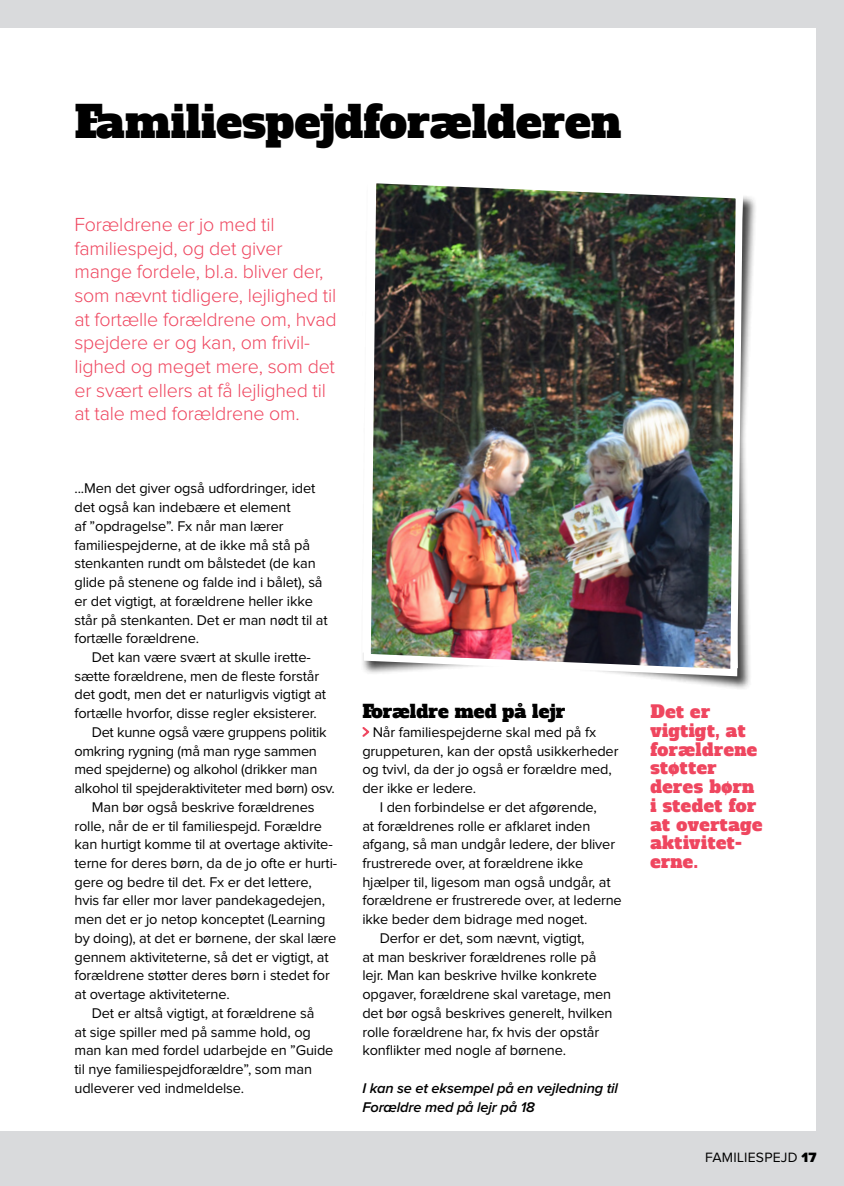
<style>
.page{position:relative;width:844px;height:1186px;background:#fff}
.page>*{position:absolute;margin:0;border:0;box-sizing:border-box;transform-origin:0 0}
.t1{font:43.75px "Alfa Slab One";letter-spacing:.005em;color:#000}
.t2{font:300 19.6px/23.6px "Proxima Nova";letter-spacing:-.01em;color:#ef465f}
.t3{font:18.2px "Alfa Slab One";letter-spacing:.01em;color:#000}
.t4{font:17.5px/18.7px "Alfa Slab One";letter-spacing:.03em;color:#ef465f}
.t5{font:14.53px/18.7px "Proxima Nova";letter-spacing:-.01em;color:#000}
.t6{font:italic 600 14.53px/18.7px "Proxima Nova";letter-spacing:-.01em;color:#000}
.t7{font:14px "Proxima Nova";letter-spacing:.015em;color:#000}
.s1{font-weight:900}
</style>
<div class="page">
<div style="left:816px;top:0;width:27px;height:1186px;background:#d9dadc"></div>
<div style="left:0;top:1131px;width:843px;height:55px;background:#d9dadc"></div>
<div style="left:0;top:0;width:843px;height:27px;background:#d9dadc"></div>
<div style="left:360px;top:179px;width:397px;height:512px;background:#000;opacity:.75"></div>
<img style="left:360px;top:179px;width:386px;height:501px">
<svg style="left:362px;top:727px;width:8px;height:10px"></svg>
<h1 class="t1" style="left:74px;top:93px;width:548px">Familiespejdforælderen</h1>
<p class="t2" style="left:74px;top:214px;width:264px">Forældrene er jo med til familiespejd, og det giver mange fordele, bl.a. bliver der, som nævnt tidligere, lejlighed til at fortælle forældrene om, hvad spejdere er og kan, om frivil&shy;lighed og meget mere, som det er svært ellers at få lejlighed til at tale med forældrene om.</p>
<p class="t5" style="left:74px;top:480px;width:255px">...Men det giver også udfordringer, idet det også kan indebære et element<br>af ”opdragelse”. Fx når man lærer familiespejderne, at de ikke må stå på stenkanten rundt om bålstedet (de kan glide på stenene og falde ind i bålet), så er det vigtigt, at forældrene heller ikke står på stenkanten. Det er man nødt til at fortælle forældrene.</p>
<p class="t5" style="left:92px;top:648px;width:220px">Det kan være svært at skulle irette-</p>
<p class="t5" style="left:74px;top:667px;width:246px">sætte forældrene, men de fleste forstår</p>
<p class="t5" style="left:74px;top:686px;width:253px">det godt, men det er naturligvis vigtigt at</p>
<p class="t5" style="left:74px;top:704px;width:244px">fortælle hvorfor, disse regler eksisterer.</p>
<p class="t5" style="left:92px;top:723px;width:236px">Det kunne også være gruppens politik</p>
<p class="t5" style="left:74px;top:742px;width:244px">omkring rygning (må man ryge sammen</p>
<p class="t5" style="left:74px;top:761px;width:244px">med spejderne) og alkohol (drikker man</p>
<p class="t5" style="left:74px;top:779px;width:262px">alkohol til spejderaktiviteter med børn) osv.</p>
<p class="t5" style="left:92px;top:798px;width:224px">Man bør også beskrive forældrenes</p>
<p class="t5" style="left:74px;top:817px;width:249px">rolle, når de er til familiespejd. Forældre</p>
<p class="t5" style="left:74px;top:835px;width:260px">kan hurtigt komme til at overtage aktivite-</p>
<p class="t5" style="left:74px;top:854px;width:264px">terne for deres børn, da de jo ofte er hurti-</p>
<p class="t5" style="left:74px;top:873px;width:239px">gere og bedre til det. Fx er det lettere,</p>
<p class="t5" style="left:74px;top:892px;width:252px">hvis far eller mor laver pandekagedejen,</p>
<p class="t5" style="left:74px;top:910px;width:252px">men det er jo netop konceptet (Learning</p>
<p class="t5" style="left:74px;top:929px;width:263px">by doing), at det er børnene, der skal lære</p>
<p class="t5" style="left:74px;top:948px;width:256px">gennem aktiviteterne, så det er vigtigt, at</p>
<p class="t5" style="left:74px;top:966px;width:257px">forældrene støtter deres børn i stedet for</p>
<p class="t5" style="left:74px;top:985px;width:157px">at overtage aktiviteterne.</p>
<p class="t5" style="left:92px;top:1004px;width:224px">Det er altså vigtigt, at forældrene så</p>
<p class="t5" style="left:74px;top:1023px;width:238px">at sige spiller med på samme hold, og</p>
<p class="t5" style="left:74px;top:1041px;width:260px">man kan med fordel udarbejde en ”Guide</p>
<p class="t5" style="left:74px;top:1060px;width:239px">til nye familiespejdforældre”, som man</p>
<p class="t5" style="left:74px;top:1079px;width:171px">udleverer ved indmeldelse.</p>
<p class="t3" style="left:362px;top:699px;width:204px">Forældre med på lejr</p>
<p class="t5" style="left:362px;top:723px;width:257px;text-indent:10px">Når familiespejderne skal med på fx gruppeturen, kan der opstå usikkerheder og tvivl, da der jo også er forældre med, der ikke er ledere.</p>
<p class="t5" style="left:379px;top:798px;width:218px">I den forbindelse er det afgørende,</p>
<p class="t5" style="left:362px;top:817px;width:229px">at forældrenes rolle er afklaret inden</p>
<p class="t5" style="left:362px;top:835px;width:254px">afgang, så man undgår ledere, der bliver</p>
<p class="t5" style="left:362px;top:854px;width:222px">frustrerede over, at forældrene ikke</p>
<p class="t5" style="left:362px;top:873px;width:250px">hjælper til, ligesom man også undgår, at</p>
<p class="t5" style="left:362px;top:892px;width:261px">forældrene er frustrerede over, at lederne</p>
<p class="t5" style="left:362px;top:910px;width:226px">ikke beder dem bidrage med noget.</p>
<p class="t5" style="left:379px;top:929px;width:206px">Derfor er det, som nævnt, vigtigt,</p>
<p class="t5" style="left:362px;top:948px;width:235px">at man beskriver forældrenes rolle på</p>
<p class="t5" style="left:362px;top:966px;width:236px">lejr. Man kan beskrive hvilke konkrete</p>
<p class="t5" style="left:362px;top:985px;width:250px">opgaver, forældrene skal varetage, men</p>
<p class="t5" style="left:362px;top:1004px;width:251px">det bør også beskrives generelt, hvilken</p>
<p class="t5" style="left:362px;top:1023px;width:238px">rolle forældrene har, fx hvis der opstår</p>
<p class="t5" style="left:362px;top:1041px;width:205px">konflikter med nogle af børnene.</p>
<p class="t6" style="left:362px;top:1079px;width:257px">I kan se et eksempel på en vejledning til<br>Forældre med på lejr på 18</p>
<p class="t4" style="left:650px;top:702px;width:114px">Det er vigtigt, at forældrene støtter deres børn i stedet for at overtage aktivitet&shy;erne.</p>
<p class="t7" style="left:705px;top:1151px;width:113px">FAMILIESPEJD <span class="s1">17</span></p>
</div>
